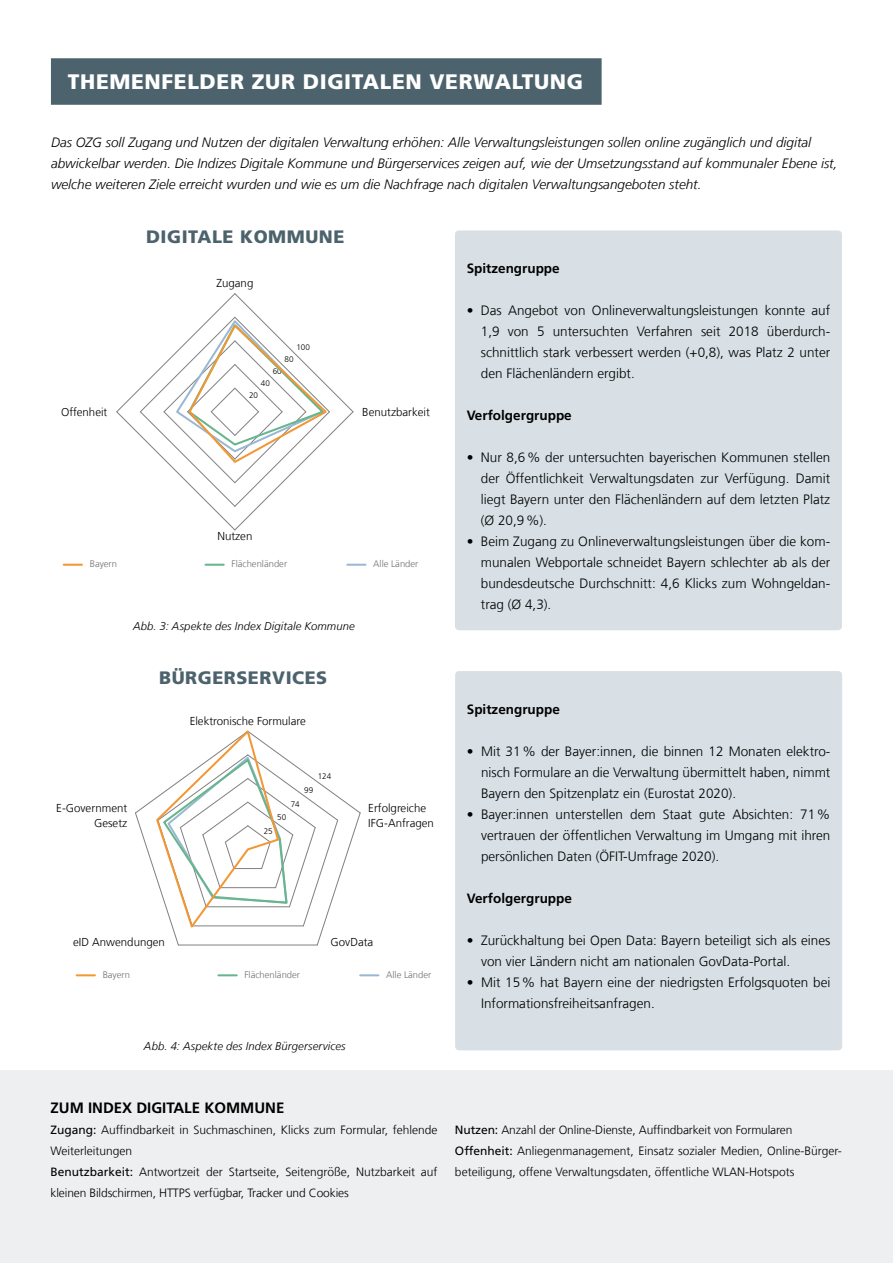
<style>
.page{position:relative;width:893px;height:1263px;background:#fff}
.page>*{position:absolute;margin:0;border:0;box-sizing:border-box;transform-origin:0 0}
.t1{font:900 21px "Frutiger LT Com";letter-spacing:.03em;color:#fff}
.t2{font:900 18px "Frutiger LT Com";letter-spacing:.03em;color:#4c626c}
.t3{font:700 15px "Frutiger LT Com";color:#000}
.t4{font:300 13.5px/21px "Frutiger LT Com";color:#000;text-align:justify}
.t5{font:italic 300 13.5px/21px "Frutiger LT Com";color:#000}
.t6{font:700 13.5px "Frutiger LT Com";color:#000}
.t7{font:300 12px/21px "Frutiger LT Com";color:#000}
.t8{font:300 11.55px/14.9px "Frutiger LT Com";color:#000;text-align:right}
.t9{font:italic 300 11.25px "Frutiger LT Com";letter-spacing:.01em;color:#000}
.t10{font:300 9.45px "Frutiger LT Com";color:#737373}
.t11{font:300 8.1px "Frutiger LT Com";color:#000}
.s1{font-weight:400}
</style>
<div class="page">
<svg style="left:135px;top:730px;width:226px;height:216px"></svg>
<hr style="left:76px;top:974px;width:20px;height:2px;background:#f29733">
<hr style="left:217px;top:974px;width:21px;height:2px;background:#66b58b">
<hr style="left:359px;top:974px;width:20px;height:2px;background:#99b8d3">
<svg style="left:116px;top:293px;width:238px;height:238px"></svg>
<hr style="left:63px;top:564px;width:20px;height:2px;background:#f29733">
<hr style="left:204px;top:564px;width:21px;height:2px;background:#66b58b">
<hr style="left:346px;top:564px;width:20px;height:2px;background:#99b8d3">
<div style="left:0;top:1071px;width:893px;height:192px;background:#eeeff0"></div>
<div style="left:51px;top:58px;width:551px;height:47px;background:#4c626c"></div>
<div style="left:459px;top:234px;width:379px;height:392px;background:#d8e0e5"></div>
<div style="left:455px;top:230px;width:387px;height:400px;border:8px solid #d8e0e5"></div>
<div style="left:459px;top:675px;width:379px;height:371px;background:#d8e0e5"></div>
<div style="left:455px;top:671px;width:387px;height:379px;border:8px solid #d8e0e5"></div>
<h1 class="t1" style="left:68px;top:69px;width:517px">THEMENFELDER ZUR DIGITALEN VERWALTUNG</h1>
<p class="t5" style="left:51px;top:131px;width:788px">Das OZG soll Zugang und Nutzen der digitalen Verwaltung erhöhen: Alle Verwaltungsleistungen sollen online zugänglich und digital abwickelbar werden. Die Indizes Digitale Kommune und Bürgerservices zeigen auf, wie der Umsetzungsstand auf kommunaler Ebene ist, welche weiteren Ziele erreicht wurden und wie es um die Nachfrage nach digitalen Verwaltungsangeboten steht.</p>
<h2 class="t2" style="left:146px;top:226px;width:200px">DIGITALE KOMMUNE</h2>
<p class="t8" style="left:216px;top:276px;width:38px">Zugang</p>
<p class="t11" style="left:296px;top:343px;width:15px">100</p>
<p class="t11" style="left:284px;top:355px;width:11px">80</p>
<p class="t11" style="left:273px;top:366px;width:11px">60</p>
<p class="t11" style="left:261px;top:378px;width:11px">40</p>
<p class="t8" style="left:61px;top:404px;width:48px">Offenheit</p>
<p class="t11" style="left:249px;top:390px;width:11px">20</p>
<p class="t8" style="left:217px;top:529px;width:37px">Nutzen</p>
<p class="t8" style="left:362px;top:404px;width:69px">Benutzbarkeit</p>
<p class="t10" style="left:90px;top:558px;width:29px">Bayern</p>
<p class="t10" style="left:231px;top:558px;width:57px">Flächenländer</p>
<p class="t10" style="left:373px;top:558px;width:47px">Alle Länder</p>
<p class="t9" style="left:133px;top:619px;width:223px">Abb. 3: Aspekte des Index Digitale Kommune</p>
<h2 class="t2" style="left:159px;top:666px;width:170px">BÜRGERSERVICES</h2>
<p class="t8" style="left:190px;top:713px;width:118px">Elektronische Formulare</p>
<p class="t11" style="left:318px;top:772px;width:15px">124</p>
<p class="t8" style="left:56px;top:801px;width:72px">E-Government<br>Gesetz</p>
<p class="t11" style="left:304px;top:785px;width:11px">99</p>
<p class="t11" style="left:291px;top:799px;width:11px">74</p>
<p class="t11" style="left:277px;top:812px;width:11px">50</p>
<p class="t11" style="left:264px;top:826px;width:11px">25</p>
<p class="t8" style="left:368px;top:801px;width:67px;text-align:left">Erfolgreiche<br>IFG-Anfragen</p>
<p class="t8" style="left:73px;top:935px;width:93px">eID Anwendungen</p>
<p class="t8" style="left:331px;top:935px;width:44px">GovData</p>
<p class="t10" style="left:103px;top:969px;width:29px">Bayern</p>
<p class="t10" style="left:244px;top:969px;width:57px">Flächenländer</p>
<p class="t10" style="left:386px;top:969px;width:47px">Alle Länder</p>
<p class="t9" style="left:144px;top:1039px;width:203px">Abb. 4: Aspekte des Index Bürgerservices</p>
<p class="t6" style="left:467px;top:260px;width:95px">Spitzengruppe</p>
<p class="t4" style="left:481px;top:300px;width:351px;text-indent:-14px">• Das Angebot von Onlineverwaltungsleistungen konnte auf 1,9 von 5 untersuchten Verfahren seit 2018 überdurch&shy;schnittlich stark verbessert werden (+0,8), was Platz 2 unter den Flächenländern ergibt.</p>
<p class="t6" style="left:467px;top:407px;width:107px">Verfolgergruppe</p>
<p class="t4" style="left:481px;top:447px;width:351px;text-indent:-14px">• Nur 8,6% der untersuchten bayerischen Kommunen stellen der Öffentlichkeit Verwaltungsdaten zur Verfügung. Damit liegt Bayern unter den Flächenländern auf dem letzten Platz (Ø 20,9%).</p>
<p class="t4" style="left:481px;top:531px;width:351px;text-indent:-14px">• Beim Zugang zu Onlineverwaltungsleistungen über die kom&shy;munalen Webportale schneidet Bayern schlechter ab als der bundesdeutsche Durchschnitt: 4,6 Klicks zum Wohngeldan&shy;trag (Ø 4,3).</p>
<p class="t6" style="left:467px;top:701px;width:95px">Spitzengruppe</p>
<p class="t4" style="left:481px;top:741px;width:351px;text-indent:-14px">• Mit 31% der Bayer:innen, die binnen 12 Monaten elektro&shy;nisch Formulare an die Verwaltung übermittelt haben, nimmt Bayern den Spitzenplatz ein (Eurostat 2020).</p>
<p class="t4" style="left:481px;top:804px;width:351px;text-indent:-14px">• Bayer:innen unterstellen dem Staat gute Absichten: 71% vertrauen der öffentlichen Verwaltung im Umgang mit ihren persönlichen Daten (ÖFIT-Umfrage 2020).</p>
<p class="t6" style="left:467px;top:890px;width:107px">Verfolgergruppe</p>
<p class="t4" style="left:481px;top:930px;width:351px;text-indent:-14px">• Zurückhaltung bei Open Data: Bayern beteiligt sich als eines von vier Ländern nicht am nationalen GovData-Portal.</p>
<p class="t4" style="left:481px;top:972px;width:351px;text-indent:-14px">• Mit 15% hat Bayern eine der niedrigsten Erfolgsquoten bei<br>Informationsfreiheitsanfragen.</p>
<p class="t3" style="left:50px;top:1099px;width:235px">ZUM INDEX DIGITALE KOMMUNE</p>
<p class="t7" style="left:50px;top:1119px;width:388px"><span class="s1">Zugang:</span> Auffindbarkeit in Suchmaschinen, Klicks zum Formular, fehlende Weiterleitungen<br><span class="s1">Benutzbarkeit:</span> Antwortzeit der Startseite, Seitengröße, Nutzbarkeit auf kleinen Bildschirmen, HTTPS verfügbar, Tracker und Cookies</p>
<p class="t7" style="left:455px;top:1119px;width:388px"><span class="s1">Nutzen:</span> Anzahl der Online-Dienste, Auffindbarkeit von Formularen<br><span class="s1">Offenheit:</span> Anliegenmanagement, Einsatz sozialer Medien, Online-Bürger&shy;beteiligung, offene Verwaltungsdaten, öffentliche WLAN-Hotspots</p>
</div>
